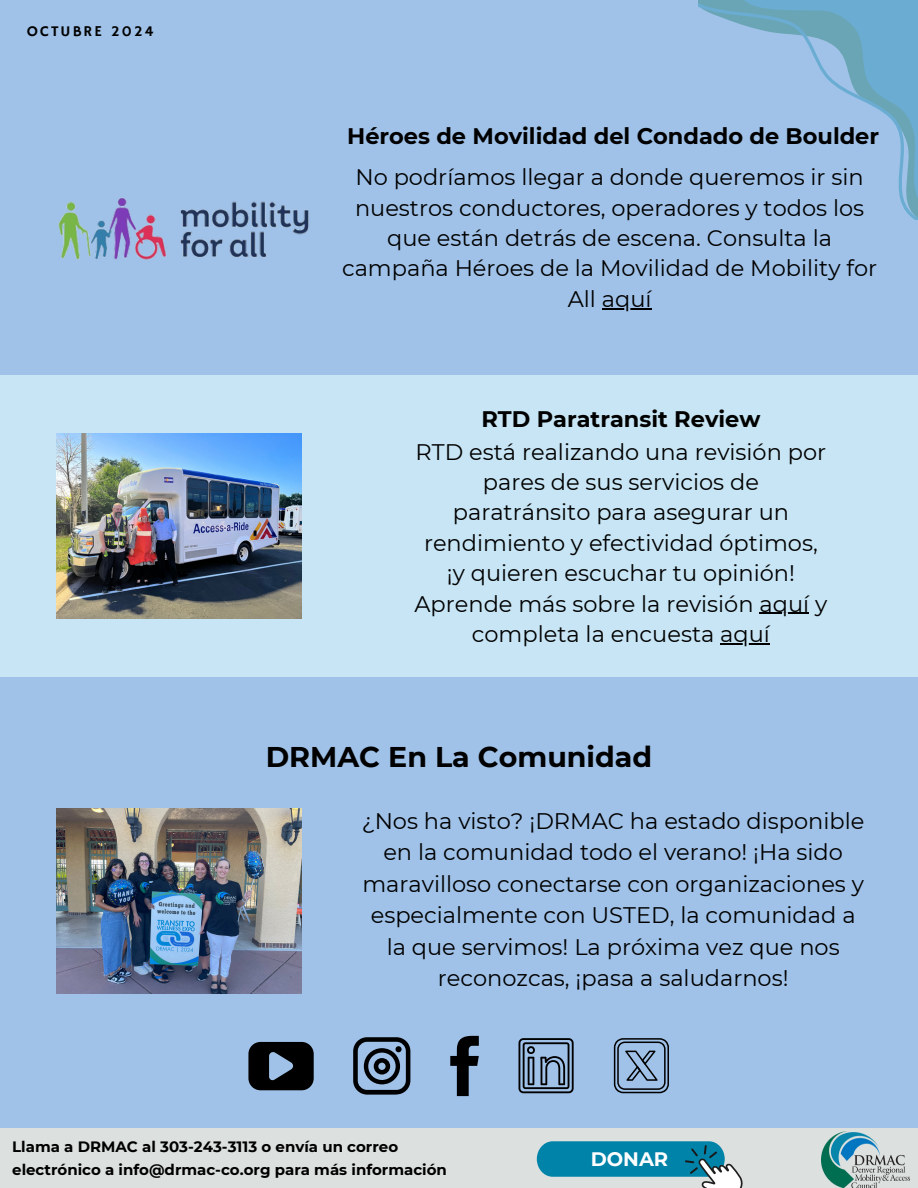
<style>
.page{position:relative;width:918px;height:1188px;background:#a0c2e8}
.page>*{position:absolute;margin:0;border:0;box-sizing:border-box;transform-origin:0 0}
.t1{font:700 28.5px "Montserrat";color:#000}
.t2{font:22.5px/30.3px "Montserrat";color:#000;text-align:center}
.t3{font:700 22.5px "Montserrat";color:#000}
.t4{font:700 19.5px "Montserrat";color:#fff}
.t5{font:700 15px/23.7px "Montserrat";color:#000}
.t6{font:15px "Hammersmith One";letter-spacing:.14em;color:#000}
</style>
<div class="page">
<svg style="left:699px;top:0;width:219px;height:219px"></svg>
<div style="left:0;top:375px;width:918px;height:301px;background:#c7e5f4"></div>
<div style="left:0;top:1128px;width:918px;height:60px;background:#dce0df"></div>
<img style="left:821px;top:1132px;width:89px;height:56px">
<svg style="left:537px;top:1141px;width:206px;height:47px"></svg>
<svg style="left:248px;top:1042px;width:66px;height:48px"></svg>
<svg style="left:353px;top:1037px;width:57px;height:58px"></svg>
<svg style="left:450px;top:1036px;width:28px;height:60px"></svg>
<svg style="left:519px;top:1038px;width:55px;height:55px"></svg>
<svg style="left:614px;top:1038px;width:55px;height:55px"></svg>
<img style="left:56px;top:809px;width:245px;height:184px">
<img style="left:56px;top:434px;width:245px;height:184px">
<img style="left:58px;top:197px;width:251px;height:63px">
<hr style="left:602px;top:308px;width:50px;height:1px;background:#000">
<hr style="left:760px;top:613px;width:49px;height:1px;background:#000">
<hr style="left:720px;top:643px;width:50px;height:1px;background:#000">
<p class="t6" style="left:27px;top:23px;width:128px">OCTUBRE 2024</p>
<p class="t3" style="left:347px;top:122px;width:534px">Héroes de Movilidad del Condado de Boulder</p>
<h2 class="t2" style="left:342px;top:162px;width:537px">No podríamos llegar a donde queremos ir sin nuestros conductores, operadores y todos los que están detrás de escena. Consulta la campaña Héroes de la Movilidad de Mobility for All aquí</h2>
<p class="t3" style="left:481px;top:405px;width:281px">RTD Paratransit Review</p>
<h1 class="t2" style="left:415px;top:437px;width:414px">RTD está realizando una revisión por pares de sus servicios de paratránsito para asegurar un rendimiento y efectividad óptimos, ¡y quieren escuchar tu opinión!<br>Aprende más sobre la revisión aquí y</h1>
<p class="t2" style="left:472px;top:619px;width:300px">completa la encuesta aquí</p>
<p class="t1" style="left:266px;top:740px;width:388px">DRMAC En La Comunidad</p>
<p class="t2" style="left:362px;top:805px;width:504px;line-height:31.5px">¿Nos ha visto? ¡DRMAC ha estado disponible en la comunidad todo el verano! ¡Ha sido maravilloso conectarse con organizaciones y especialmente con USTED, la comunidad a la que servimos! La próxima vez que nos reconozcas, ¡pasa a saludarnos!</p>
<p class="t5" style="left:12px;top:1134px;width:436px">Llama a DRMAC al 303-243-3113 o envía un correo electrónico a info@drmac-co.org para más información</p>
<h5 class="t4" style="left:591px;top:1147px;width:79px">DONAR</h5>
</div>
